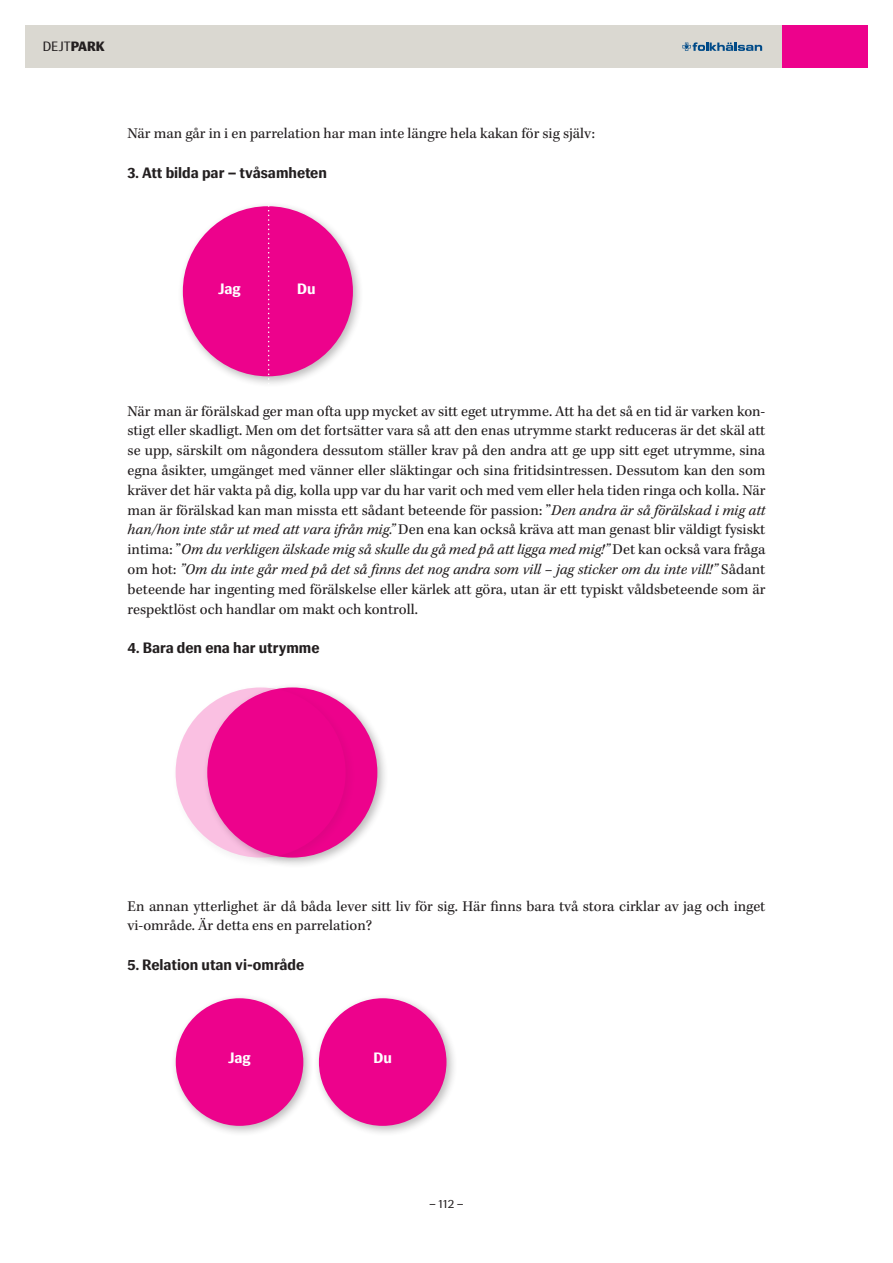
<style>
.page{position:relative;width:893px;height:1263px;background:#fff}
.page>*{position:absolute;margin:0;border:0;box-sizing:border-box;transform-origin:0 0}
.t1{font:15.3px/19.8px "Kepler Std";color:#231f20;text-align:justify}
.t2{font:700 15px "Siri";color:#231f20}
.t3{font:700 15px "Siri";color:#fff}
.t4{font:13.5px "Siri";color:#231f20}
.t5{font:12px "Siri";color:#231f20}
.s1{font-weight:800}
.s2{font-style:italic}
</style>
<div class="page">
<div style="left:178px;top:201px;width:186px;height:186px;background:#231f20;opacity:.3"></div>
<div style="left:183px;top:206px;width:170px;height:170px;background:#ed028c;border-radius:50%"></div>
<svg style="left:268px;top:201px;width:2px;height:186px"></svg>
<div style="left:202px;top:682px;width:186px;height:186px;background:#231f20;opacity:.3"></div>
<div style="left:207px;top:687px;width:170px;height:170px;background:#ed028c;border-radius:50%"></div>
<div style="left:170px;top:682px;width:187px;height:186px;background:#231f20;opacity:.3"></div>
<svg style="left:176px;top:687px;width:170px;height:170px"></svg>
<div style="left:171px;top:993px;width:143px;height:144px;background:#231f20;opacity:.3"></div>
<div style="left:176px;top:998px;width:127px;height:128px;background:#ed028c;border-radius:50%"></div>
<div style="left:314px;top:993px;width:143px;height:144px;background:#231f20;opacity:.3"></div>
<div style="left:319px;top:998px;width:127px;height:128px;background:#ed028c;border-radius:50%"></div>
<div style="left:26px;top:26px;width:841px;height:42px;background:#dad8d1"></div>
<div style="left:782px;top:26px;width:85px;height:42px;background:#ed028c"></div>
<svg style="left:682px;top:42px;width:80px;height:9px"></svg>
<p class="t4" style="left:43px;top:39px;width:64px">DEJT<span class="s1">PARK</span></p>
<p class="t1" style="left:128px;top:124px;width:469px">När man går in i en parrelation har man inte längre hela kakan för sig själv:</p>
<p class="t2" style="left:128px;top:164px;width:201px">3. Att bilda par – tvåsamheten</p>
<p class="t3" style="left:218px;top:280px;width:24px">Jag</p>
<p class="t3" style="left:297px;top:280px;width:20px">Du</p>
<p class="t1" style="left:128px;top:401px;width:639px">När man är förälskad ger man ofta upp mycket av sitt eget utrymme. Att ha det så en tid är varken kon&shy;stigt eller skadligt. Men om det fortsätter vara så att den enas utrymme starkt reduceras är det skäl att se upp, särskilt om någondera dessutom ställer krav på den andra att ge upp sitt eget utrymme, sina egna åsikter, umgänget med vänner eller släktingar och sina fritidsintressen. Dessutom kan den som kräver det här vakta på dig, kolla upp var du har varit och med vem eller hela tiden ringa och kolla. När man är förälskad kan man missta ett sådant beteende för passion: ”<span class="s2">Den andra är så förälskad i mig att han/hon inte står ut med att vara ifrån mig.”</span> Den ena kan också kräva att man genast blir väldigt fysiskt intima: ”<span class="s2">Om du verkligen älskade mig så skulle du gå med på att ligga med mig!”</span> Det kan också vara fråga om hot: <span class="s2">”Om du inte går med på det så finns det nog andra som vill – jag sticker om du inte vill!”</span> Sådant beteende har ingenting med förälskelse eller kärlek att göra, utan är ett typiskt våldsbeteende som är respektlöst och handlar om makt och kontroll.</p>
<p class="t2" style="left:128px;top:639px;width:193px">4. Bara den ena har utrymme</p>
<p class="t1" style="left:128px;top:896px;width:639px">En annan ytterlighet är då båda lever sitt liv för sig. Här finns bara två stora cirklar av jag och inget vi-område. Är detta ens en parrelation?</p>
<p class="t2" style="left:128px;top:956px;width:178px">5. Relation utan vi-område</p>
<p class="t3" style="left:228px;top:1049px;width:24px">Jag</p>
<p class="t3" style="left:373px;top:1049px;width:20px">Du</p>
<p class="t5" style="left:429px;top:1197px;width:36px">– 112 –</p>
</div>
